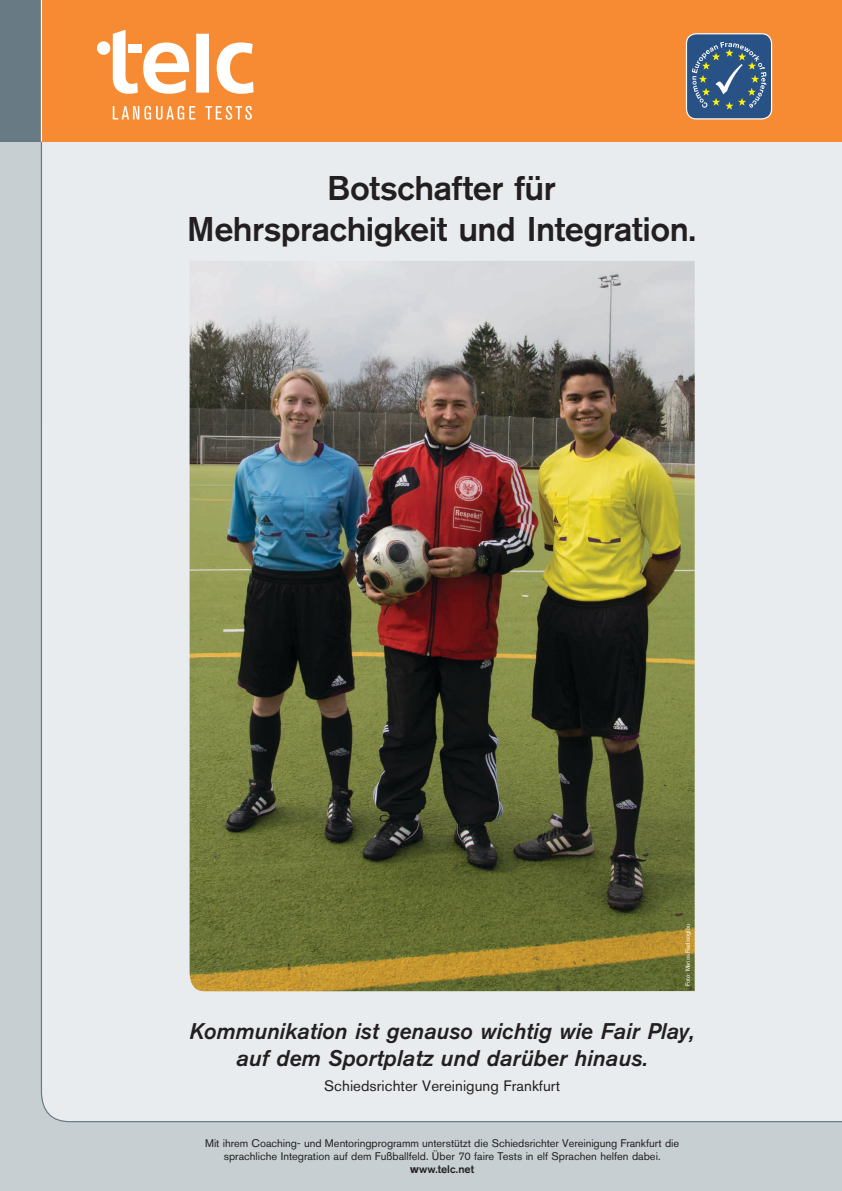
<style>
.page{position:relative;width:842px;height:1191px;background:#fff}
.page>*{position:absolute;margin:0;border:0;box-sizing:border-box;transform-origin:0 0}
.t1{font:500 34px/40.8px "Akzidenz Grotesk Pro";letter-spacing:-.015em;color:#231f20;text-align:center}
.t2{font:italic 500 22.5px/27.5px "Akzidenz Grotesk Pro";color:#231f20;text-align:center}
.t3{font:15px "Akzidenz Grotesk Pro";letter-spacing:.005em;color:#231f20}
.t4{font:11px/13.3px "Akzidenz Grotesk Pro";color:#231f20;text-align:center}
.t5{font:6px "Akzidenz Grotesk Pro";color:#fff}
.s1{font-weight:700}
.s2{font-weight:500}
</style>
<div class="page">
<div style="left:0;top:2px;width:842px;height:1189px;background:#c7cfd3"></div>
<div style="left:40px;top:142px;width:802px;height:980px;background:#e8ecee"></div>
<div style="left:0;top:0;width:42px;height:142px;background:#687a83"></div>
<div style="left:42px;top:0;width:800px;height:142px;background:#f68b33"></div>
<svg style="left:113px;top:106px;width:82px;height:14px"></svg>
<svg style="left:205px;top:106px;width:47px;height:14px"></svg>
<svg style="left:113px;top:30px;width:76px;height:64px"></svg>
<div style="left:196px;top:34px;width:13px;height:59px;background:#fff"></div>
<svg style="left:217px;top:42px;width:37px;height:52px"></svg>
<div style="left:97px;top:41px;width:13px;height:14px;background:#fff;border-radius:50%"></div>
<div style="left:128px;top:44px;width:14px;height:8px;background:#fff"></div>
<hr style="left:41px;top:0;width:1px;height:142px;background:#fff">
<img style="left:190px;top:261px;width:505px;height:730px">
<div style="left:686px;top:34px;width:85px;height:85px;background:#285286;border-radius:10px"></div>
<div style="left:686px;top:33px;width:86px;height:86px;border:1px solid #fff;border-radius:10px"></div>
<svg style="left:692px;top:42px;width:74px;height:68px"></svg>
<h1 class="t1" style="left:187px;top:167px;width:510px">Botschafter für<br>Mehrsprachigkeit und Integration.</h1>
<p class="t5" style="left:684px;top:986px;width:64px;rotate:-90deg">Foto: Manos Radisoglou</p>
<h2 class="t2" style="left:190px;top:1016px;width:506px">Kommunikation ist genauso wichtig wie Fair Play, auf dem Sportplatz und darüber hinaus.</h2>
<h3 class="t3" style="left:324px;top:1076px;width:237px">Schiedsrichter Vereinigung Frankfurt</h3>
<p class="t4" style="left:205px;top:1136px;width:476px">Mit ihrem Coaching- und Mentoringprogramm unterstützt die Schiedsrichter Vereinigung Frankfurt die sprachliche Integration auf dem Fußballfeld. Über 70 faire Tests in elf Sprachen helfen dabei. <span class="s1">w</span><span class="s2">ww.telc.net</span></p>
</div>
